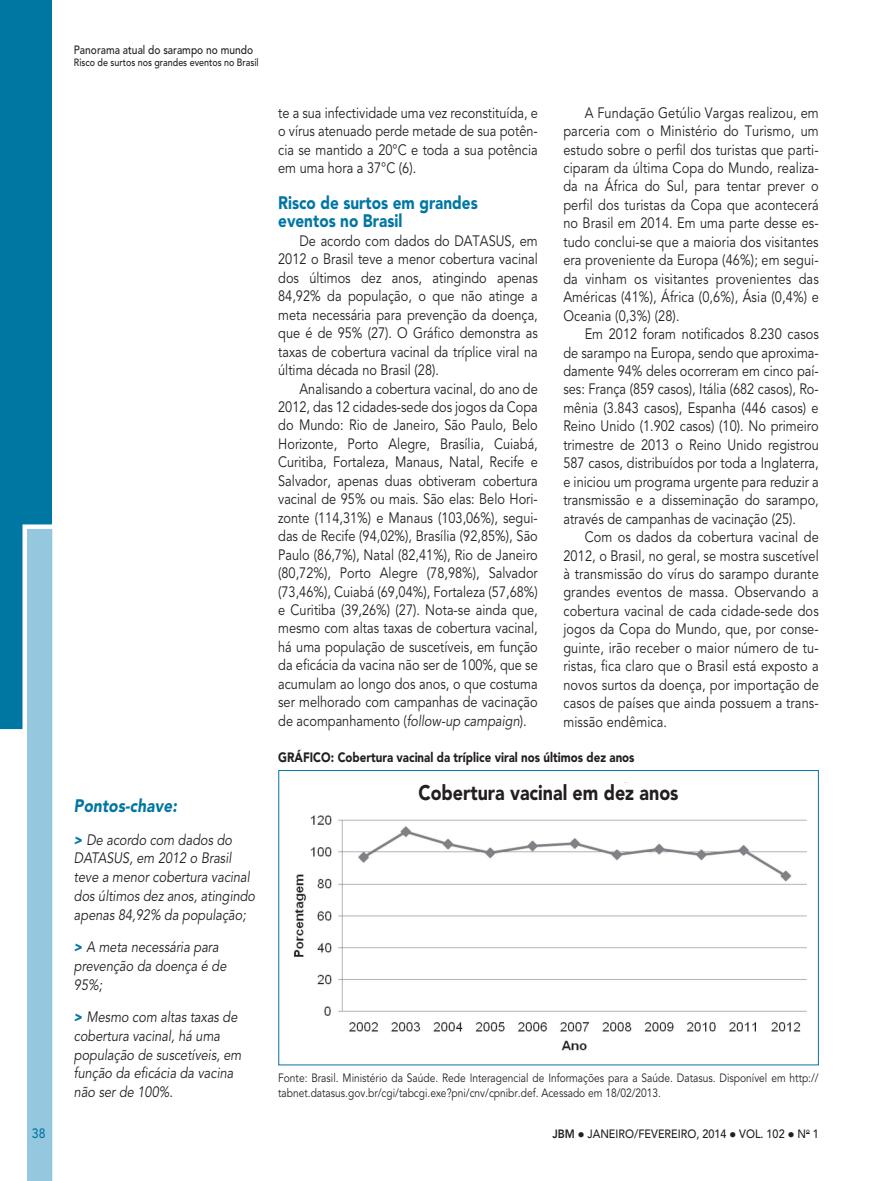
<style>
.page{position:relative;width:882px;height:1181px;background:#fff}
.page>*{position:absolute;margin:0;border:0;box-sizing:border-box;transform-origin:0 0}
.t1{font:900 21px "Avenir LT Std";color:#231f20;scale:.85 1}
.t2{font:900 18px/18px "Avenir LT Std";color:#0076a3;scale:.85 1}
.t3{font:italic 900 18px "Avenir LT Std";letter-spacing:.01em;color:#0076a3;scale:.85 1}
.t4{font:15px/18.5px "Avenir LT Std";color:#231f20;text-align:justify;scale:.85 1}
.t5{font:italic 15px/18.8px "Avenir LT Std";color:#231f20;scale:.85 1}
.t6{font:900 13.5px "Avenir LT Std";color:#231f20;scale:.85 1}
.t7{font:500 13.5px "Avenir LT Std";color:#0076a3;scale:.9 1}
.t8{font:12px/15px "Avenir LT Std";color:#231f20;scale:.85 1}
.t9{font:500 12px "Avenir LT Std";color:#231f20;scale:.9 1}
.t10{font:500 12px "Avenir LT Std";color:#231f20;scale:.85 1}
.t11{font:500 10.5px "Avenir LT Std";color:#231f20;scale:.85 1}
.s1{font-weight:900;color:#0076a3}
.s2{font-style:italic}
.s3{font-weight:800}
</style>
<div class="page">
<img style="left:293px;top:782px;width:514px;height:269px">
<div style="left:278px;top:770px;width:540px;height:295px;border:1px solid #0076a3"></div>
<svg style="left:0;top:0;width:53px;height:1181px"></svg>
<p class="t7" style="left:32px;top:1125px;width:17px">38</p>
<p class="t10" style="left:74px;top:43px;width:212px">Panorama atual do sarampo no mundo</p>
<p class="t11" style="left:74px;top:57px;width:219px">Risco de surtos nos grandes eventos no Brasil</p>
<p class="t3" style="left:74px;top:795px;width:123px">Pontos-chave:</p>
<p class="t5" style="left:74px;top:830px;width:215px"><span class="s1">&gt;</span> De acordo com dados do<br>DATASUS, em 2012 o Brasil teve a menor cobertura vacinal dos últimos dez anos, atingindo apenas 84,92% da população;</p>
<p class="t5" style="left:74px;top:938px;width:181px"><span class="s1">&gt;</span> A meta necessária para prevenção da doença é de<br>95%;</p>
<p class="t5" style="left:74px;top:1008px;width:198px"><span class="s1">&gt;</span> Mesmo com altas taxas de cobertura vacinal, há uma população de suscetíveis, em função da eficácia da vacina não ser de 100%.</p>
<p class="t4" style="left:278px;top:104px;width:307px">te a sua infectividade uma vez reconstituída, e o vírus atenuado perde metade de sua potên&shy;cia se mantido a 20°C e toda a sua potência em uma hora a 37°C (6).</p>
<p class="t2" style="left:278px;top:194px;width:236px">Risco de surtos em grandes eventos no Brasil</p>
<p class="t4" style="left:278px;top:232px;width:307px;text-indent:21px">De acordo com dados do DATASUS, em 2012 o Brasil teve a menor cobertura vacinal dos últimos dez anos, atingindo apenas 84,92% da população, o que não atinge a meta necessária para prevenção da doença, que é de 95% (27). O Gráfico demonstra as taxas de cobertura vacinal da tríplice viral na última década no Brasil (28).</p>
<p class="t4" style="left:278px;top:380px;width:307px;text-indent:21px">Analisando a cobertura vacinal, do ano de 2012, das 12 cidades-sede dos jogos da Copa do Mundo: Rio de Janeiro, São Paulo, Belo Horizonte, Porto Alegre, Brasília, Cuiabá, Curitiba, Fortaleza, Manaus, Natal, Recife e Salvador, apenas duas obtiveram cobertura vacinal de 95% ou mais. São elas: Belo Hori&shy;zonte (114,31%) e Manaus (103,06%), segui&shy;das de Recife (94,02%), Brasília (92,85%), São Paulo (86,7%), Natal (82,41%), Rio de Janeiro (80,72%), Porto Alegre (78,98%), Salvador (73,46%), Cuiabá (69,04%), Fortaleza (57,68%) e Curitiba (39,26%) (27). Nota-se ainda que, mesmo com altas taxas de cobertura vacinal, há uma população de suscetíveis, em função da eficácia da vacina não ser de 100%, que se acumulam ao longo dos anos, o que costuma ser melhorado com campanhas de vacinação de acompanhamento (<span class="s2">follow-up campaign</span>).</p>
<p class="t4" style="left:563px;top:104px;width:302px;text-indent:21px">A Fundação Getúlio Vargas realizou, em parceria com o Ministério do Turismo, um estudo sobre o perfil dos turistas que parti&shy;ciparam da última Copa do Mundo, realiza&shy;da na África do Sul, para tentar prever o perfil dos turistas da Copa que acontecerá no Brasil em 2014. Em uma parte desse es&shy;tudo conclui-se que a maioria dos visitantes era proveniente da Europa (46%); em segui&shy;da vinham os visitantes provenientes das Américas (41%), África (0,6%), Ásia (0,4%) e Oceania (0,3%) (28).</p>
<p class="t4" style="left:563px;top:325px;width:302px;text-indent:21px">Em 2012 foram notificados 8.230 casos de sarampo na Europa, sendo que aproxima&shy;damente 94% deles ocorreram em cinco paí&shy;ses: França (859 casos), Itália (682 casos), Ro&shy;mênia (3.843 casos), Espanha (446 casos) e Reino Unido (1.902 casos) (10). No primeiro trimestre de 2013 o Reino Unido registrou 587 casos, distribuídos por toda a Inglaterra, e iniciou um programa urgente para reduzir a transmissão e a disseminação do sarampo, através de campanhas de vacinação (25).</p>
<p class="t4" style="left:563px;top:528px;width:302px;text-indent:21px">Com os dados da cobertura vacinal de 2012, o Brasil, no geral, se mostra suscetível à transmissão do vírus do sarampo durante grandes eventos de massa. Observando a cobertura vacinal de cada cidade-sede dos jogos da Copa do Mundo, que, por conse&shy;guinte, irão receber o maior número de tu&shy;ristas, fica claro que o Brasil está exposto a novos surtos da doença, por importação de casos de países que ainda possuem a trans&shy;missão endêmica.</p>
<p class="t6" style="left:278px;top:749px;width:420px">GRÁFICO: Cobertura vacinal da tríplice viral nos últimos dez anos</p>
<h1 class="t1" style="left:418px;top:780px;width:307px">Cobertura vacinal em dez anos</h1>
<p class="t8" style="left:278px;top:1071px;width:637px">Fonte: Brasil. Ministério da Saúde. Rede Interagencial de Informações para a Saúde. Datasus. Disponível em http:// tabnet.datasus.gov.br/cgi/tabcgi.exe?pni/cnv/cpnibr.def. Acessado em 18/02/2013.</p>
<p class="t9" style="left:552px;top:1127px;width:297px"><span class="s3">JBM</span> ● JANEIRO/FEVEREIRO, 2014 ● VOL. 102 ● N<sup>o</sup> 1</p>
</div>
